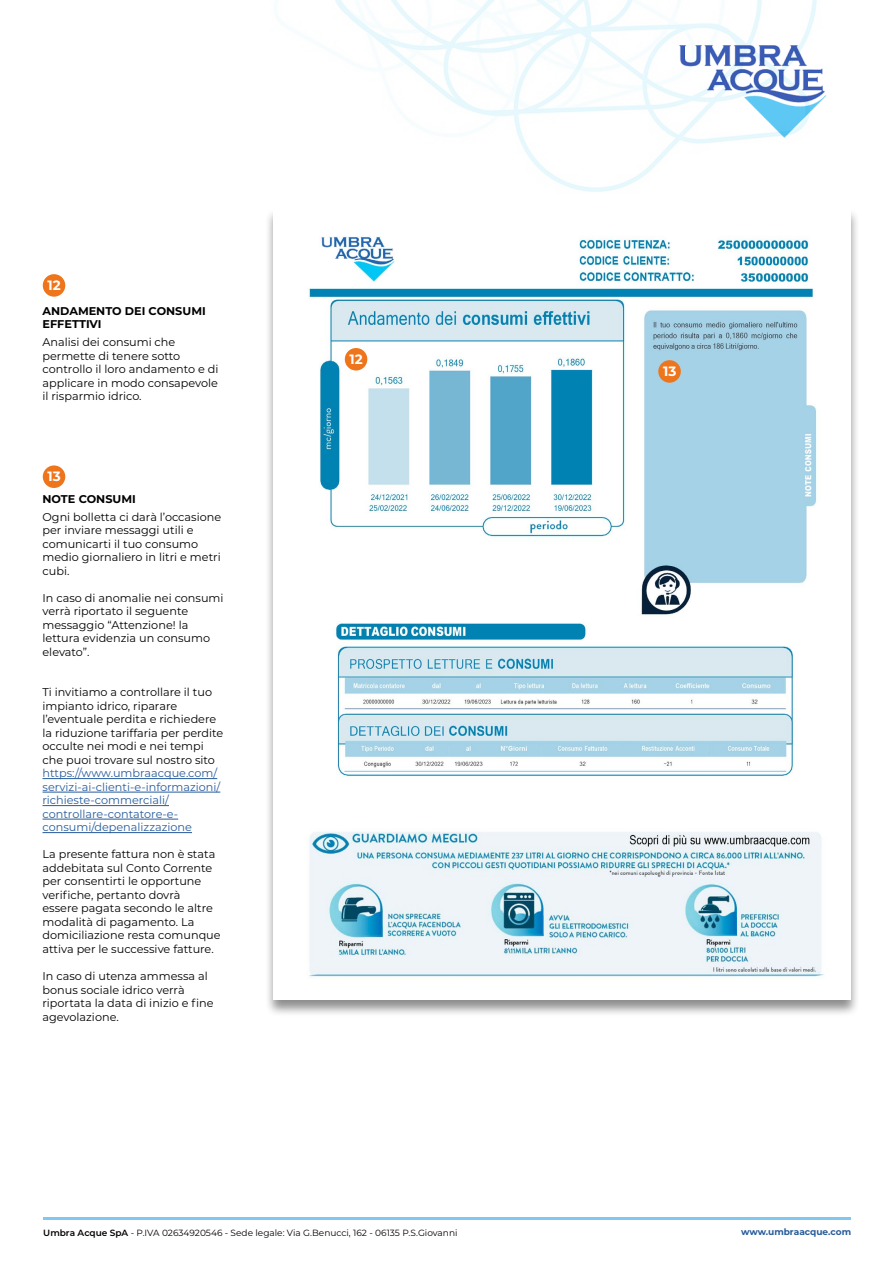
<style>
.page{position:relative;width:893px;height:1263px;background:#fff}
.page>*{position:absolute;margin:0;border:0;box-sizing:border-box;transform-origin:0 0}
.t1{font:700 13.5px "Montserrat";color:#fff}
.t2{font:11.25px/13.5px "Montserrat";color:#000}
.t3{font:11.25px/13.5px "Montserrat";color:#275b9b}
.t4{font:700 11.25px/13.5px "Montserrat";color:#000}
.t5{font:9px "Montserrat";color:#000}
.t6{font:700 9px "Montserrat";color:#275b9b}
.s1{font-weight:600}
</style>
<div class="page">
<img style="left:335px;top:0;width:482px;height:192px">
<img style="left:663px;top:43px;width:164px;height:105px">
<hr style="left:43px;top:1217px;width:808px;height:3px;background:#7fc9f0">
<div style="left:265px;top:207px;width:595px;height:810px;background:#000;opacity:.45"></div>
<img style="left:274px;top:207px;width:576px;height:792px">
<div style="left:43px;top:274px;width:22px;height:23px;background:#ee751b;border-radius:50%"></div>
<div style="left:345px;top:348px;width:22px;height:22px;background:#ee751b;border-radius:50%"></div>
<div style="left:658px;top:360px;width:23px;height:23px;background:#ee751b;border-radius:50%"></div>
<div style="left:43px;top:465px;width:22px;height:23px;background:#ee751b;border-radius:50%"></div>
<hr style="left:43px;top:778px;width:174px;height:1px;background:#275b9b">
<hr style="left:43px;top:792px;width:177px;height:1px;background:#275b9b">
<hr style="left:43px;top:805px;width:126px;height:1px;background:#275b9b">
<hr style="left:43px;top:819px;width:135px;height:1px;background:#275b9b">
<hr style="left:43px;top:832px;width:149px;height:1px;background:#275b9b">
<p class="t1" style="left:48px;top:275px;width:15px">12</p>
<p class="t4" style="left:43px;top:304px;width:165px">ANDAMENTO DEI CONSUMI<br>EFFETTIVI</p>
<p class="t2" style="left:43px;top:335px;width:178px">Analisi dei consumi che permette di tenere sotto controllo il loro andamento e di applicare in modo consapevole il risparmio idrico.</p>
<p class="t1" style="left:48px;top:467px;width:15px">13</p>
<p class="t4" style="left:43px;top:492px;width:95px">NOTE CONSUMI</p>
<p class="t2" style="left:43px;top:510px;width:180px">Ogni bolletta ci darà l’occasione per inviare messaggi utili e comunicarti il tuo consumo medio giornaliero in litri e metri cubi.</p>
<p class="t2" style="left:43px;top:591px;width:183px">In caso di anomalie nei consumi verrà riportato il seguente messaggio “Attenzione! la lettura evidenzia un consumo elevato”.</p>
<p class="t2" style="left:43px;top:685px;width:182px">Ti invitiamo a controllare il tuo impianto idrico, riparare l’eventuale perdita e richiedere la riduzione tariffaria per perdite occulte nei modi e nei tempi che puoi trovare sul nostro sito</p>
<p class="t3" style="left:43px;top:766px;width:179px">https://www.umbraacque.com/ servizi-ai-clienti-e-informazioni/ richieste-commerciali/ controllare-contatore-e&shy;consumi/depenalizzazione</p>
<p class="t2" style="left:43px;top:847px;width:180px">La presente fattura non è stata addebitata sul Conto Corrente per consentirti le opportune verifiche, pertanto dovrà<br>essere pagata secondo le altre modalità di pagamento. La domiciliazione resta comunque attiva per le successive fatture.</p>
<p class="t2" style="left:43px;top:969px;width:173px">In caso di utenza ammessa al bonus sociale idrico verrà riportata la data di inizio e fine agevolazione.</p>
<p class="t1" style="left:350px;top:349px;width:15px">12</p>
<p class="t1" style="left:663px;top:361px;width:15px">13</p>
<p class="t5" style="left:43px;top:1227px;width:416px"><span class="s1">Umbra Acque SpA</span> - P.IVA 02634920546 - Sede legale: Via G.Benucci, 162 - 06135 P.S.Giovanni</p>
<p class="t6" style="left:741px;top:1225px;width:112px">www.umbraacque.com</p>
</div>
